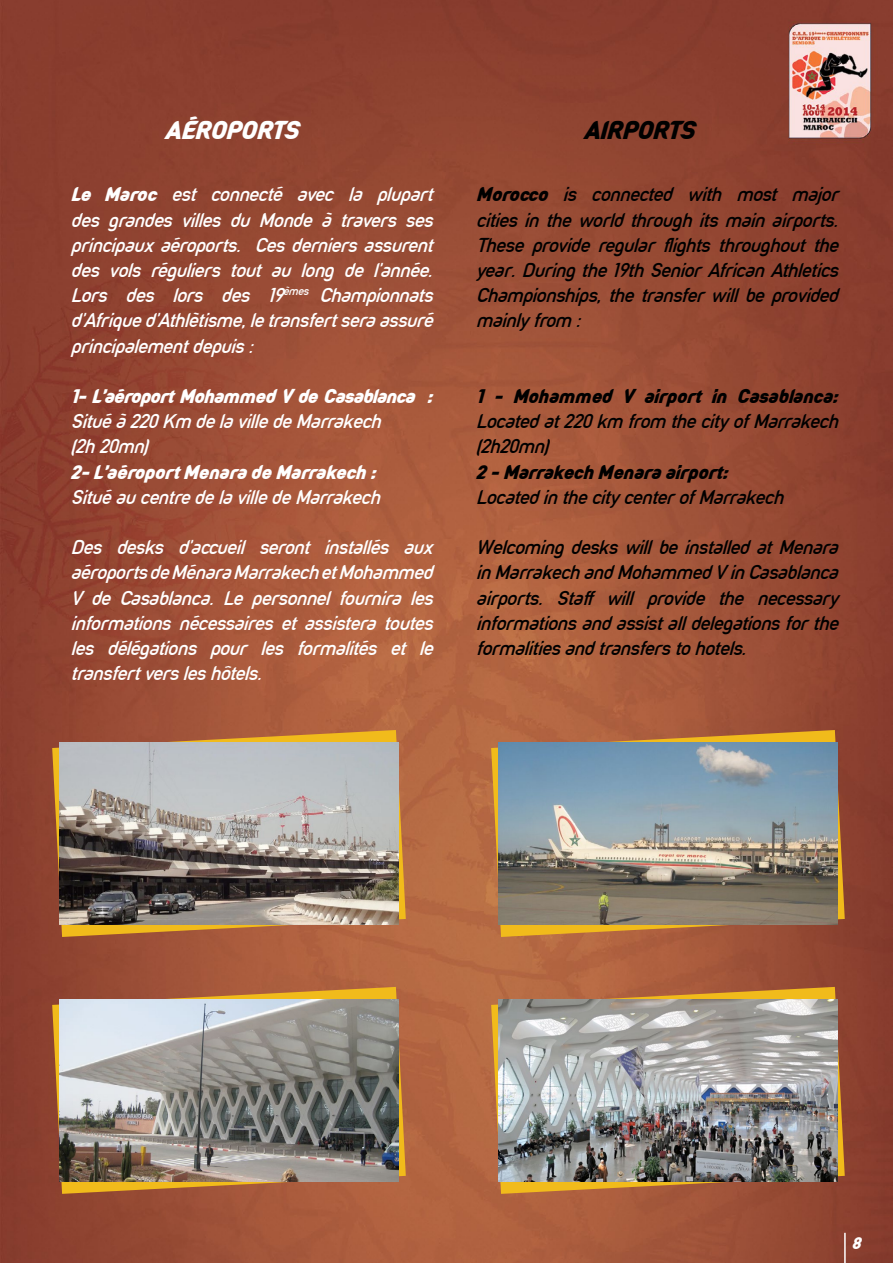
<style>
.page{position:relative;width:893px;height:1263px;background:#fff}
.page>*{position:absolute;margin:0;border:0;box-sizing:border-box;transform-origin:0 0}
.t1{font:900 27px "IAAF Sans";color:#fff}
.t2{font:900 27px "IAAF Sans";color:#000}
.t3{font:21px/25.2px "IAAF Sans";color:#fff;text-align:justify}
.t4{font:21px/25.2px "IAAF Sans";color:#000;text-align:justify}
.t5{font:900 21px "IAAF Sans";letter-spacing:-.03em;color:#fff}
.t6{font:900 21px "IAAF Sans";letter-spacing:-.015em;color:#000}
.t7{font:900 18px "IAAF Sans";color:#fff}
.s1{font-weight:900}
</style>
<div class="page">
<img style="left:0;top:0;width:893px;height:1263px">
<hr style="left:844px;top:1233px;width:2px;height:30px;background:#fff">
<svg style="left:52px;top:730px;width:354px;height:207px;background:#bc7a37"></svg>
<svg style="left:52px;top:987px;width:354px;height:207px;background:#ba7631"></svg>
<svg style="left:491px;top:987px;width:354px;height:207px;background:#bc7932"></svg>
<img style="left:59px;top:743px;width:340px;height:181px">
<img style="left:59px;top:999px;width:340px;height:182px">
<img style="left:498px;top:999px;width:340px;height:182px">
<svg style="left:491px;top:730px;width:354px;height:207px;background:#bb7b36"></svg>
<img style="left:498px;top:743px;width:340px;height:181px">
<p class="t1" style="left:165px;top:115px;width:134px">Aéroports</p>
<p class="t2" style="left:584px;top:115px;width:112px">airports</p>
<p class="t3" style="left:71px;top:182px;width:363px"><span class="s1">Le Maroc</span> est connecté avec la plupart des grandes villes du Monde à travers ses principaux aéroports. Ces derniers assurent des vols réguliers tout au long de l’année.<br>Lors des lors des 19<sup>èmes</sup> Championnats d’Afrique d’Athlètisme, le transfert sera assuré principalement depuis :</p>
<p class="t5" style="left:71px;top:384px;width:363px">1- L’aéroport Mohammed V de Casablanca :</p>
<p class="t3" style="left:71px;top:409px;width:311px">Situé à 220 Km de la ville de Marrakech (2h 20mn)</p>
<p class="t5" style="left:71px;top:460px;width:306px">2- L’aéroport Menara de Marrakech :</p>
<p class="t3" style="left:71px;top:484px;width:310px">Situé au centre de la ville de Marrakech</p>
<p class="t3" style="left:71px;top:535px;width:363px">Des desks d’accueil seront installés aux aéroports de Ménara Marrakech et Mohammed V de Casablanca. Le personnel fournira les informations nécessaires et assistera toutes les délégations pour les formalités et le transfert vers les hôtels.</p>
<p class="t4" style="left:476px;top:182px;width:363px"><span class="s1">Morocco</span> is connected with most major cities in the world through its main airports.<br>These provide regular flights throughout the year. During the 19th Senior African Athletics Championships, the transfer will be provided mainly from :</p>
<p class="t6" style="left:476px;top:384px;width:363px">1 - Mohammed V airport in Casablanca:</p>
<p class="t4" style="left:476px;top:409px;width:363px">Located at 220 km from the city of Marrakech (2h20mn)</p>
<p class="t6" style="left:476px;top:460px;width:253px">2 - Marrakech Menara airport:</p>
<p class="t4" style="left:476px;top:484px;width:308px">Located in the city center of Marrakech</p>
<p class="t4" style="left:476px;top:535px;width:363px">Welcoming desks will be installed at Menara in Marrakech and Mohammed V in Casablanca airports. Staff will provide the necessary informations and assist all delegations for the formalities and transfers to hotels.</p>
<p class="t7" style="left:852px;top:1233px;width:10px">8</p>
</div>
